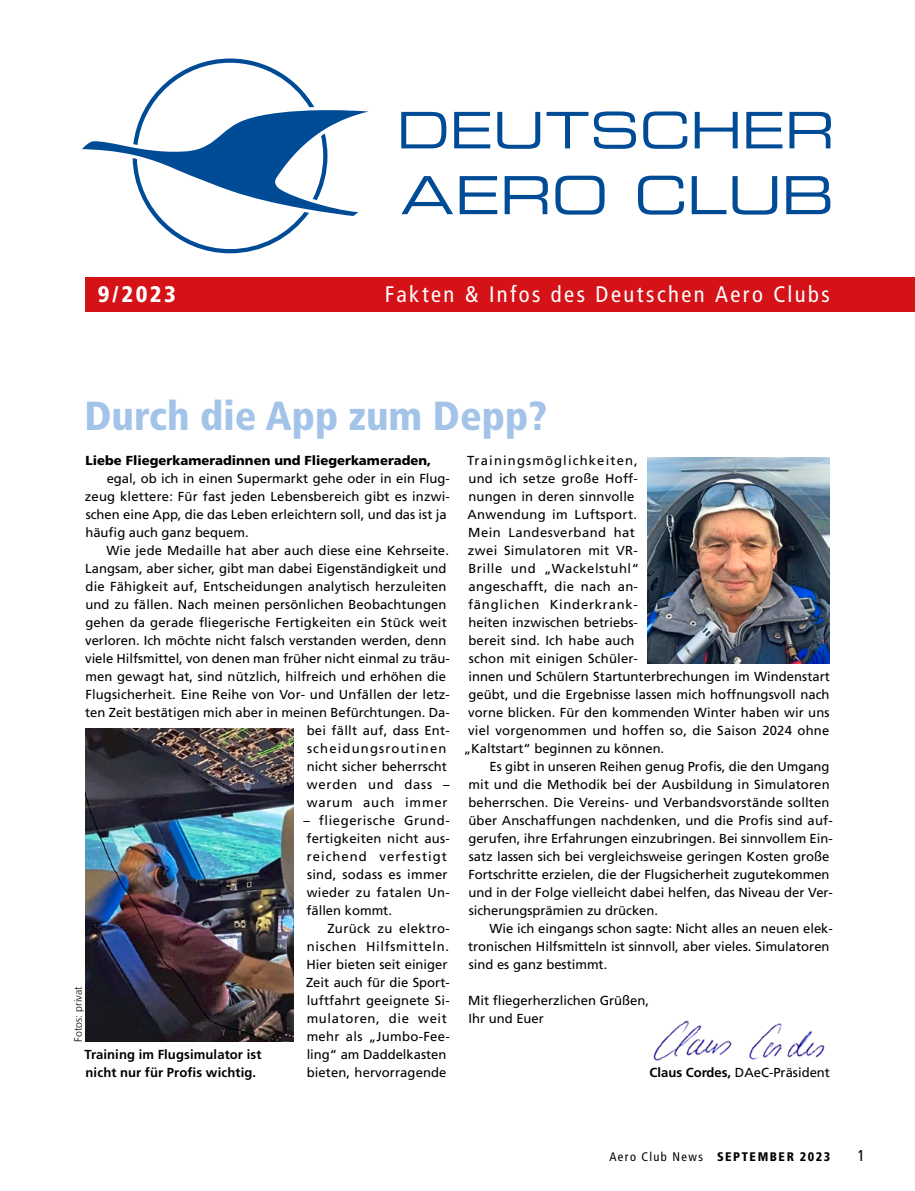
<style>
.page{position:relative;width:915px;height:1191px;background:#fff}
.page>*{position:absolute;margin:0;border:0;box-sizing:border-box;transform-origin:0 0}
.t1{font:900 condensed 40.5px "Frutiger LT Com";color:#a3c4e8}
.t2{font:condensed 22.5px "Frutiger LT Com";letter-spacing:.11em;color:#fff}
.t3{font:900 condensed 22.5px "Frutiger LT Com";color:#fff}
.t4{font:condensed 15.75px "Frutiger LT Com";color:#000}
.t5{font:13.05px/18px "Frutiger LT Com";letter-spacing:.005em;color:#000}
.t6{font:700 13.05px/18px "Frutiger LT Com";letter-spacing:.005em;color:#000}
.t7{font:900 13.05px "Frutiger LT Com";color:#000}
.t8{font:13.05px "Frutiger LT Com";letter-spacing:.025em;color:#000}
.t9{font:13.05px "Frutiger LT Com";letter-spacing:.085em;color:#000}
.t10{font:13.05px "Frutiger LT Com";letter-spacing:.04em;color:#000}
.t11{font:13.05px "Frutiger LT Com";letter-spacing:.03em;color:#000}
.t12{font:13.05px "Frutiger LT Com";letter-spacing:.06em;color:#000}
.t13{font:13.05px "Frutiger LT Com";letter-spacing:.035em;color:#000}
.t14{font:900 condensed 12.45px "Frutiger LT Com";letter-spacing:.125em;color:#000}
.t15{font:300 10.5px "Frutiger LT Com";color:#000}
.s1{font-weight:700}
.s2{font-weight:400}
</style>
<div class="page">
<svg style="left:401px;top:112px;width:45px;height:36px"></svg>
<svg style="left:454px;top:112px;width:36px;height:36px"></svg>
<svg style="left:497px;top:112px;width:43px;height:37px"></svg>
<svg style="left:546px;top:111px;width:89px;height:38px"></svg>
<svg style="left:643px;top:111px;width:44px;height:38px"></svg>
<svg style="left:694px;top:112px;width:43px;height:36px"></svg>
<svg style="left:746px;top:112px;width:36px;height:36px"></svg>
<svg style="left:789px;top:112px;width:41px;height:36px"></svg>
<svg style="left:401px;top:176px;width:52px;height:38px"></svg>
<svg style="left:459px;top:176px;width:38px;height:38px"></svg>
<svg style="left:504px;top:176px;width:43px;height:38px"></svg>
<svg style="left:555px;top:176px;width:49px;height:39px"></svg>
<svg style="left:638px;top:176px;width:45px;height:39px"></svg>
<svg style="left:691px;top:176px;width:35px;height:38px"></svg>
<svg style="left:732px;top:176px;width:45px;height:39px"></svg>
<svg style="left:786px;top:176px;width:44px;height:38px"></svg>
<svg style="left:82px;top:59px;width:286px;height:194px"></svg>
<img style="left:653px;top:1020px;width:173px;height:41px">
<img style="left:647px;top:457px;width:182px;height:206px">
<img style="left:85px;top:728px;width:208px;height:313px">
<div style="left:85px;top:277px;width:829px;height:34px;background:#d41217"></div>
<h2 class="t3" style="left:98px;top:281px;width:79px">9/2023</h2>
<h2 class="t2" style="left:385px;top:281px;width:446px">Fakten &amp; Infos des Deutschen Aero Clubs</h2>
<h1 class="t1" style="left:84px;top:392px;width:464px">Durch die App zum Depp?</h1>
<p class="t7" style="left:86px;top:452px;width:347px">Liebe Fliegerkameradinnen und Fliegerkameraden,</p>
<p class="t5" style="left:85px;top:469px;width:366px;text-indent:22px">egal, ob ich in einen Supermarkt gehe oder in ein Flug&shy;zeug klettere: Für fast jeden Lebensbereich gibt es inzwi&shy;schen eine App, die das Leben erleichtern soll, und das ist ja häufig auch ganz bequem.</p>
<p class="t5" style="left:85px;top:541px;width:366px;text-align:right">Wie jede Medaille hat aber auch diese eine Kehrseite.<br>Langsam, aber sicher, gibt man dabei Eigenständigkeit und die Fähigkeit auf, Entscheidungen analytisch herzuleiten und zu fällen. Nach meinen persönlichen Beobachtungen gehen da gerade fliegerische Fertigkeiten ein Stück weit verloren. Ich möchte nicht falsch verstanden werden, denn viele Hilfsmittel, von denen man früher nicht einmal zu träu&shy;men gewagt hat, sind nützlich, hilfreich und erhöhen die Flugsicherheit. Eine Reihe von Vor- und Unfällen der letz&shy;ten Zeit bestätigen mich aber in meinen Befürchtungen. Da&shy;bei fällt auf, dass Ent-<br>scheidungsroutinen<br>nicht sicher beherrscht<br>werden und dass –<br>warum auch immer</p>
<p class="t5" style="left:303px;top:811px;width:148px">– fliegerische Grund&shy;fertigkeiten nicht aus&shy;reichend verfestigt sind, sodass es immer wieder zu fatalen Un&shy;fällen kommt.</p>
<p class="t5" style="left:306px;top:919px;width:145px;text-indent:21px">Zurück zu elektro&shy;nischen Hilfsmitteln.<br>Hier bieten seit einiger<br>Zeit auch für die Sport&shy;luftfahrt geeignete Si&shy;mulatoren, die weit mehr als „Jumbo-Fee&shy;ling“ am Daddelkasten bieten, hervorragende</p>
<p class="t15" style="left:72px;top:1041px;width:56px;rotate:-90deg">Fotos: privat</p>
<p class="t6" style="left:84px;top:1045px;width:178px">Training im Flugsimulator ist nicht nur für Profis wichtig.</p>
<p class="t9" style="left:467px;top:453px;width:172px">Trainingsmöglichkeiten,</p>
<p class="t5" style="left:468px;top:469px;width:171px">und ich setze große Hoff-</p>
<p class="t5" style="left:468px;top:487px;width:167px">nungen in deren sinnvolle</p>
<p class="t8" style="left:467px;top:507px;width:171px">Anwendung im Luftsport.</p>
<p class="t13" style="left:468px;top:525px;width:168px">Mein Landesverband hat</p>
<p class="t8" style="left:468px;top:543px;width:171px">zwei Simulatoren mit VR-</p>
<p class="t10" style="left:468px;top:561px;width:172px">Brille und „Wackelstuhl“</p>
<p class="t11" style="left:468px;top:579px;width:171px">angeschafft, die nach an-</p>
<p class="t12" style="left:468px;top:597px;width:171px">fänglichen Kinderkrank-</p>
<p class="t5" style="left:468px;top:613px;width:171px">heiten inzwischen betriebs-</p>
<p class="t5" style="left:468px;top:631px;width:168px">bereit sind. Ich habe auch</p>
<p class="t5" style="left:468px;top:649px;width:170px">schon mit einigen Schüler-</p>
<p class="t5" style="left:468px;top:667px;width:363px">innen und Schülern Startunterbrechungen im Windenstart</p>
<p class="t5" style="left:468px;top:685px;width:362px">geübt, und die Ergebnisse lassen mich hoffnungsvoll nach</p>
<p class="t5" style="left:468px;top:703px;width:362px">vorne blicken. Für den kommenden Winter haben wir uns</p>
<p class="t5" style="left:468px;top:721px;width:362px">viel vorgenommen und hoffen so, die Saison 2024 ohne</p>
<p class="t5" style="left:464px;top:739px;width:202px">„Kaltstart“ beginnen zu können.</p>
<p class="t5" style="left:489px;top:757px;width:341px">Es gibt in unseren Reihen genug Profis, die den Umgang</p>
<p class="t5" style="left:468px;top:775px;width:362px">mit und die Methodik bei der Ausbildung in Simulatoren</p>
<p class="t5" style="left:468px;top:793px;width:362px">beherrschen. Die Vereins- und Verbandsvorstände sollten</p>
<p class="t5" style="left:468px;top:811px;width:366px">über Anschaffungen nachdenken, und die Profis sind auf-</p>
<p class="t5" style="left:468px;top:829px;width:366px">gerufen, ihre Erfahrungen einzubringen. Bei sinnvollem Ein-</p>
<p class="t5" style="left:468px;top:847px;width:362px">satz lassen sich bei vergleichsweise geringen Kosten große</p>
<p class="t5" style="left:468px;top:865px;width:362px">Fortschritte erzielen, die der Flugsicherheit zugutekommen</p>
<p class="t5" style="left:468px;top:883px;width:366px">und in der Folge vielleicht dabei helfen, das Niveau der Ver-</p>
<p class="t5" style="left:468px;top:901px;width:191px">sicherungsprämien zu drücken.</p>
<p class="t5" style="left:489px;top:919px;width:345px">Wie ich eingangs schon sagte: Nicht alles an neuen elek-</p>
<p class="t5" style="left:468px;top:937px;width:363px">tronischen Hilfsmitteln ist sinnvoll, aber vieles. Simulatoren</p>
<p class="t5" style="left:468px;top:955px;width:140px">sind es ganz bestimmt.</p>
<p class="t5" style="left:468px;top:991px;width:182px">Mit fliegerherzlichen Grüßen,<br>Ihr und Euer</p>
<p class="t5" style="left:649px;top:1063px;width:182px"><span class="s1">Claus Cordes,</span> DAeC-Präsident</p>
<p class="t14" style="left:609px;top:1149px;width:222px"><span class="s2">Aero Club News</span> SEPTEMBER 2023</p>
<p class="t4" style="left:857px;top:1146px;width:9px">1</p>
</div>
